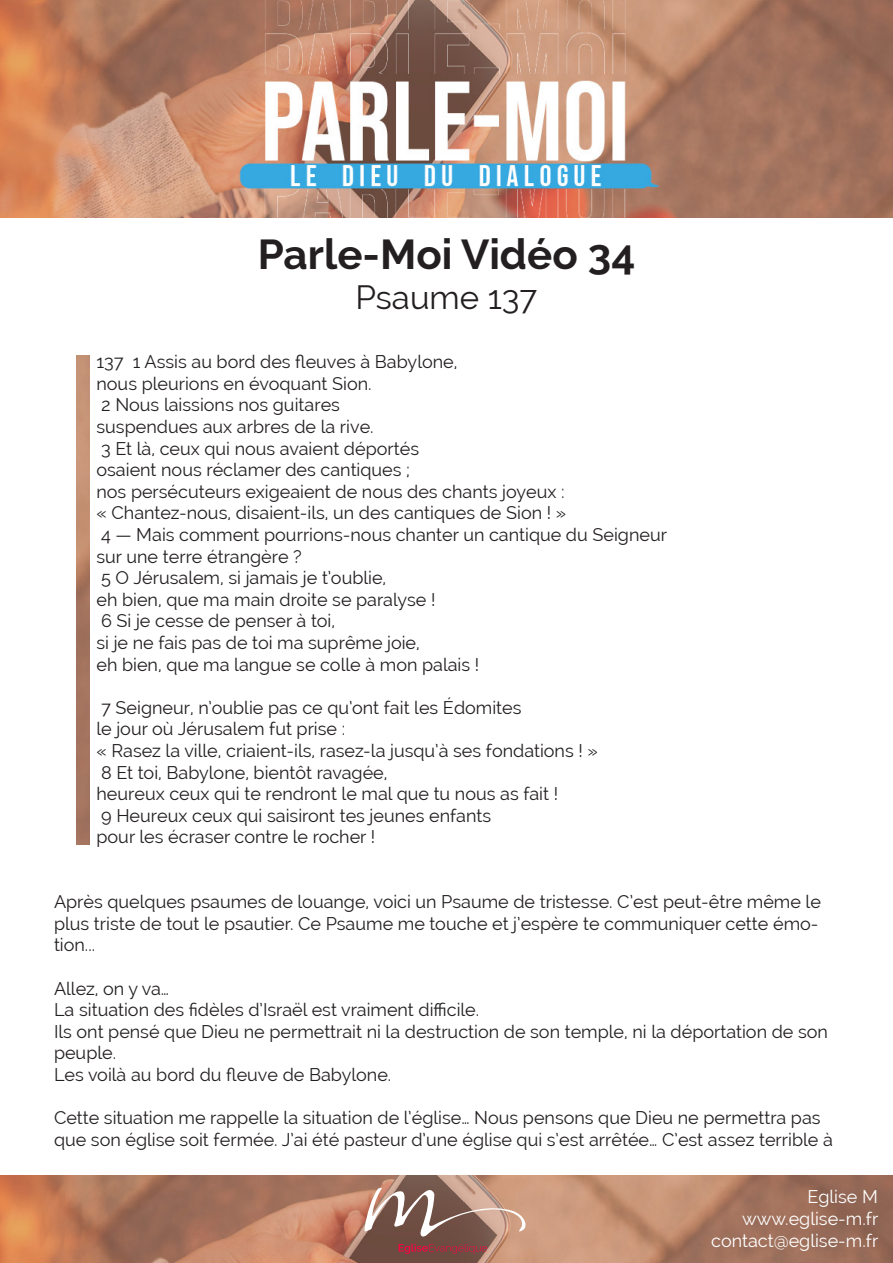
<style>
.page{position:relative;width:893px;height:1263px;background:#fff}
.page>*{position:absolute;margin:0;border:0;box-sizing:border-box;transform-origin:0 0}
.t1{font:700 42px "Raleway";color:#231f20}
.t2{font:33px "Raleway";color:#231f20}
.t3{font:18px/21.6px "Raleway";color:#231f20}
.t4{font:18px "Raleway";color:#fff}
</style>
<div class="page">
<img style="left:0;top:1176px;width:893px;height:87px">
<img style="left:0;top:0;width:893px;height:217px">
<svg style="left:364px;top:1188px;width:165px;height:50px"></svg>
<svg style="left:399px;top:1244px;width:88px;height:10px"></svg>
<img style="left:77px;top:356px;width:12px;height:489px">
<p class="t1" style="left:258px;top:230px;width:379px">Parle-Moi Vidéo 34</p>
<p class="t2" style="left:356px;top:278px;width:183px">Psaume 137</p>
<p class="t3" style="left:97px;top:351px;width:362px">137 1 Assis au bord des fleuves à Babylone,</p>
<p class="t3" style="left:97px;top:372px;width:276px">nous pleurions en évoquant Sion.</p>
<p class="t3" style="left:101px;top:394px;width:240px">2 Nous laissions nos guitares</p>
<p class="t3" style="left:97px;top:416px;width:279px">suspendues aux arbres de la rive.</p>
<p class="t3" style="left:101px;top:437px;width:319px">3 Et là, ceux qui nous avaient déportés</p>
<p class="t3" style="left:97px;top:459px;width:315px">osaient nous réclamer des cantiques ;</p>
<p class="t3" style="left:97px;top:480px;width:470px">nos persécuteurs exigeaient de nous des chants joyeux :</p>
<p class="t3" style="left:97px;top:502px;width:471px">« Chantez-nous, disaient-ils, un des cantiques de Sion ! »</p>
<p class="t3" style="left:101px;top:524px;width:567px">4 — Mais comment pourrions-nous chanter un cantique du Seigneur</p>
<p class="t3" style="left:97px;top:545px;width:207px">sur une terre étrangère ?</p>
<p class="t3" style="left:101px;top:567px;width:287px">5 O Jérusalem, si jamais je t’oublie,</p>
<p class="t3" style="left:97px;top:588px;width:340px">eh bien, que ma main droite se paralyse !</p>
<p class="t3" style="left:101px;top:610px;width:235px">6 Si je cesse de penser à toi,</p>
<p class="t3" style="left:97px;top:632px;width:325px">si je ne fais pas de toi ma suprême joie,</p>
<p class="t3" style="left:97px;top:653px;width:384px">eh bien, que ma langue se colle à mon palais !</p>
<p class="t3" style="left:101px;top:696px;width:422px">7 Seigneur, n’oublie pas ce qu’ont fait les Édomites</p>
<p class="t3" style="left:97px;top:718px;width:250px">le jour où Jérusalem fut prise :</p>
<p class="t3" style="left:97px;top:740px;width:503px">« Rasez la ville, criaient-ils, rasez-la jusqu’à ses fondations ! »</p>
<p class="t3" style="left:101px;top:761px;width:288px">8 Et toi, Babylone, bientôt ravagée,</p>
<p class="t3" style="left:97px;top:783px;width:463px">heureux ceux qui te rendront le mal que tu nous as fait !</p>
<p class="t3" style="left:101px;top:804px;width:391px">9 Heureux ceux qui saisiront tes jeunes enfants</p>
<p class="t3" style="left:97px;top:826px;width:280px">pour les écraser contre le rocher !</p>
<p class="t3" style="left:54px;top:891px;width:768px">Après quelques psaumes de louange, voici un Psaume de tristesse. C’est peut-être même le plus triste de tout le psautier. Ce Psaume me touche et j’espère te communiquer cette émo&shy;tion...</p>
<p class="t3" style="left:54px;top:977px;width:117px">Allez, on y va…</p>
<p class="t3" style="left:54px;top:999px;width:427px">La situation des fidèles d’Israël est vraiment difficile.</p>
<p class="t3" style="left:54px;top:1020px;width:775px">Ils ont pensé que Dieu ne permettrait ni la destruction de son temple, ni la déportation de son peuple.</p>
<p class="t3" style="left:54px;top:1064px;width:339px">Les voilà au bord du fleuve de Babylone.</p>
<p class="t3" style="left:54px;top:1107px;width:780px">Cette situation me rappelle la situation de l’église… Nous pensons que Dieu ne permettra pas que son église soit fermée. J’ai été pasteur d’une église qui s’est arrêtée… C’est assez terrible à</p>
<p class="t4" style="left:807px;top:1187px;width:72px">Eglise M</p>
<p class="t4" style="left:742px;top:1208px;width:138px">www.eglise-m.fr</p>
<p class="t4" style="left:711px;top:1230px;width:169px">contact@eglise-m.fr</p>
</div>
